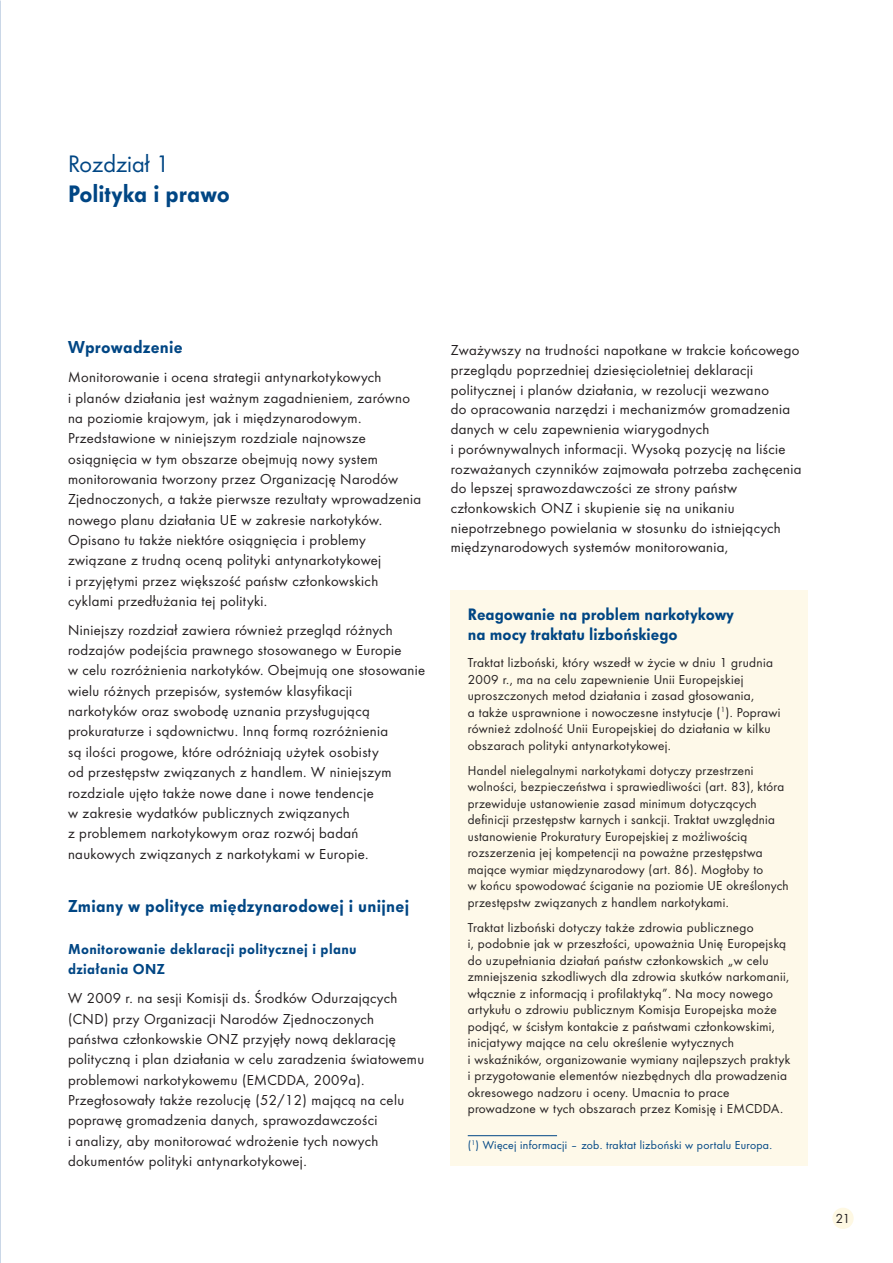
<style>
.page{position:relative;width:893px;height:1263px;background:#fff}
.page>*{position:absolute;margin:0;border:0;box-sizing:border-box;transform-origin:0 0}
.t1{font:800 24.75px "Futura";color:#004684}
.t2{font:24.75px "Futura Boo";color:#004684}
.t3{font:800 18px "Futura";letter-spacing:.015em;color:#004684}
.t4{font:800 17.25px/19.5px "Futura";color:#004684}
.t5{font:15px/20.4px "Futura Boo";letter-spacing:.025em;color:#231f20}
.t6{font:800 15px/20.4px "Futura";letter-spacing:.025em;color:#004684}
.t7{font:13.5px/16.5px "Futura Boo";letter-spacing:.025em;color:#231f20}
.t8{font:12px "Futura Boo";letter-spacing:.025em;color:#004684}
.t9{font:12px "Futura Std";color:#231f20}
</style>
<div class="page">
<div style="left:832px;top:1208px;width:22px;height:21px;background:#fef8e3;border-radius:50%"></div>
<div style="left:451px;top:591px;width:357px;height:575px;background:#fef9e9"></div>
<hr style="left:468px;top:1135px;width:89px;height:1px;background:#004684">
<h1 class="t2" style="left:68px;top:149px;width:103px">Rozdział 1</h1>
<h1 class="t1" style="left:68px;top:179px;width:163px">Polityka i prawo</h1>
<p class="t3" style="left:68px;top:337px;width:116px">Wprowadzenie</p>
<p class="t5" style="left:68px;top:367px;width:355px">Monitorowanie i ocena strategii antynarkotykowych<br>i planów działania jest ważnym zagadnieniem, zarówno na poziomie krajowym, jak i międzynarodowym.<br>Przedstawione w niniejszym rozdziale najnowsze osiągnięcia w tym obszarze obejmują nowy system monitorowania tworzony przez Organizację Narodów Zjednoczonych, a także pierwsze rezultaty wprowadzenia nowego planu działania UE w zakresie narkotyków.<br>Opisano tu także niektóre osiągnięcia i problemy związane z trudną oceną polityki antynarkotykowej<br>i przyjętymi przez większość państw członkowskich cyklami przedłużania tej polityki.</p>
<p class="t5" style="left:68px;top:619px;width:359px">Niniejszy rozdział zawiera również przegląd różnych rodzajów podejścia prawnego stosowanego w Europie<br>w celu rozróżnienia narkotyków. Obejmują one stosowanie wielu różnych przepisów, systemów klasyfikacji narkotyków oraz swobodę uznania przysługującą prokuraturze i sądownictwu. Inną formą rozróżnienia<br>są ilości progowe, które odróżniają użytek osobisty<br>od przestępstw związanych z handlem. W niniejszym rozdziale ujęto także nowe dane i nowe tendencje<br>w zakresie wydatków publicznych związanych<br>z problemem narkotykowym oraz rozwój badań naukowych związanych z narkotykami w Europie.</p>
<p class="t3" style="left:68px;top:896px;width:343px">Zmiany w polityce międzynarodowej i unijnej</p>
<p class="t6" style="left:68px;top:939px;width:290px">Monitorowanie deklaracji politycznej i planu działania ONZ</p>
<p class="t5" style="left:68px;top:988px;width:358px">W 2009 r. na sesji Komisji ds. Środków Odurzających (CND) przy Organizacji Narodów Zjednoczonych państwa członkowskie ONZ przyjęły nową deklarację polityczną i plan działania w celu zaradzenia światowemu problemowi narkotykowemu (EMCDDA, 2009a).<br>Przegłosowały także rezolucję (52/12) mającą na celu poprawę gromadzenia danych, sprawozdawczości<br>i analizy, aby monitorować wdrożenie tych nowych dokumentów polityki antynarkotykowej.</p>
<p class="t5" style="left:451px;top:340px;width:352px;line-height:19.6px">Zważywszy na trudności napotkane w trakcie końcowego przeglądu poprzedniej dziesięcioletniej deklaracji politycznej i planów działania, w rezolucji wezwano<br>do opracowania narzędzi i mechanizmów gromadzenia danych w celu zapewnienia wiarygodnych<br>i porównywalnych informacji. Wysoką pozycję na liście rozważanych czynników zajmowała potrzeba zachęcenia do lepszej sprawozdawczości ze strony państw członkowskich ONZ i skupienie się na unikaniu niepotrzebnego powielania w stosunku do istniejących międzynarodowych systemów monitorowania,</p>
<p class="t4" style="left:468px;top:605px;width:268px">Reagowanie na problem narkotykowy na mocy traktatu lizbońskiego</p>
<p class="t7" style="left:468px;top:654px;width:314px">Traktat lizboński, który wszedł w życie w dniu 1 grudnia 2009 r., ma na celu zapewnienie Unii Europejskiej uproszczonych metod działania i zasad głosowania,<br>a także usprawnione i nowoczesne instytucje (<sup>1</sup>). Poprawi również zdolność Unii Europejskiej do działania w kilku obszarach polityki antynarkotykowej.</p>
<p class="t7" style="left:468px;top:762px;width:322px">Handel nielegalnymi narkotykami dotyczy przestrzeni wolności, bezpieczeństwa i sprawiedliwości (art. 83), która przewiduje ustanowienie zasad minimum dotyczących definicji przestępstw karnych i sankcji. Traktat uwzględnia ustanowienie Prokuratury Europejskiej z możliwością rozszerzenia jej kompetencji na poważne przestępstwa mające wymiar międzynarodowy (art. 86). Mogłoby to<br>w końcu spowodować ściganie na poziomie UE określonych przestępstw związanych z handlem narkotykami.</p>
<p class="t7" style="left:468px;top:919px;width:324px">Traktat lizboński dotyczy także zdrowia publicznego<br>i, podobnie jak w przeszłości, upoważnia Unię Europejską do uzupełniania działań państw członkowskich „w celu zmniejszenia szkodliwych dla zdrowia skutków narkomanii, włącznie z informacją i profilaktyką”. Na mocy nowego artykułu o zdrowiu publicznym Komisja Europejska może podjąć, w ścisłym kontakcie z państwami członkowskimi, inicjatywy mające na celu określenie wytycznych<br>i wskaźników, organizowanie wymiany najlepszych praktyk i przygotowanie elementów niezbędnych dla prowadzenia okresowego nadzoru i oceny. Umacnia to prace prowadzone w tych obszarach przez Komisję i EMCDDA.</p>
<p class="t8" style="left:468px;top:1138px;width:306px">(<sup>1</sup>) Więcej informacji – zob. traktat lizboński w portalu Europa.</p>
<p class="t9" style="left:836px;top:1211px;width:16px">21</p>
</div>
